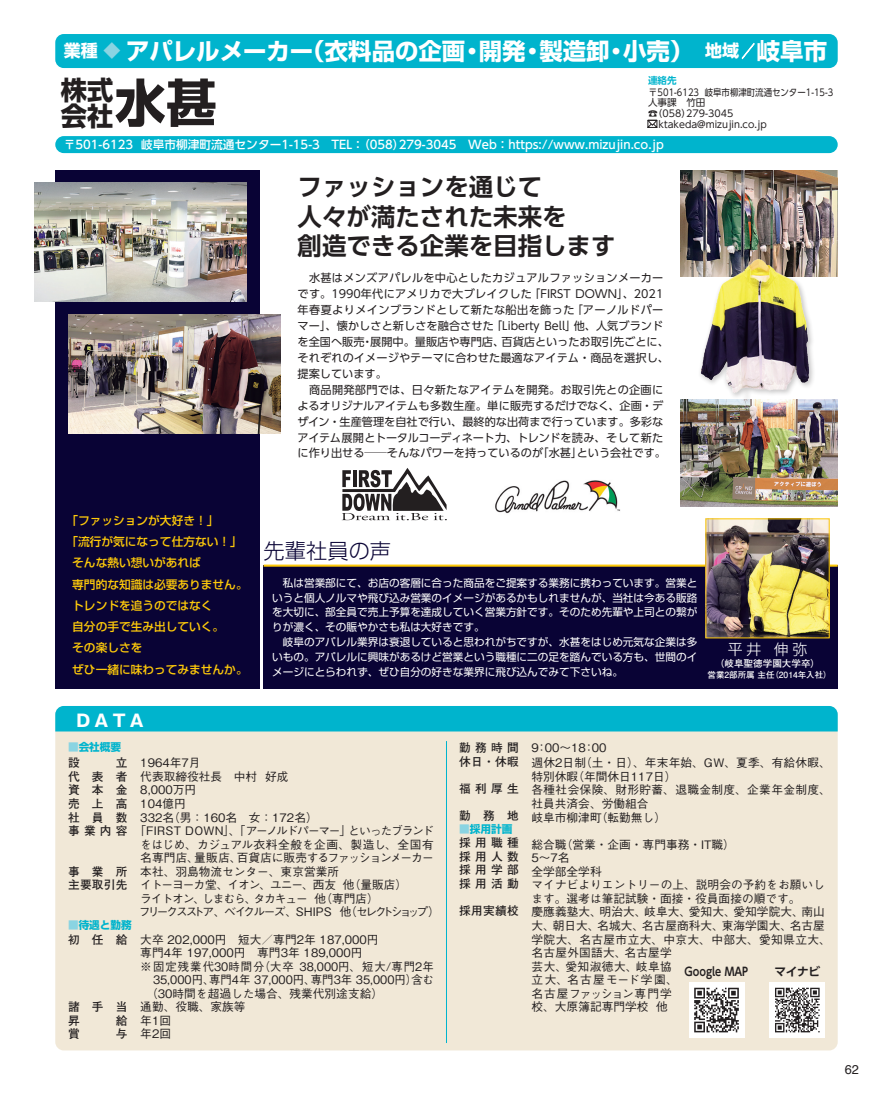
<style>
.page{position:relative;width:893px;height:1093px;background:#fff}
.page>*{position:absolute;margin:0;border:0;box-sizing:border-box;transform-origin:0 0}
.t1{font:700 26.25px/26.2px "Shin Go Pro";color:#231f20}
.t2{font:700 24.45px/29.7px "UD Shin Go Pro De";color:#231f20}
.t3{font:700 23.4px "Shin Go Pro";color:#fff}
.t4{font:300 21.3px "UD Shin Go Pro";color:#090335}
.t5{font:700 16.95px "Gothic MB101 Pro";color:#fff}
.t6{font:300 14.85px "Shin Go Pro";color:#fff}
.t7{font:12.75px "Helvetica";color:#231f20}
.t8{font:500 11.7px/13.5px "Gothic BBB Pro";color:#231f20}
.t9{font:500 11.7px "Shin Go Pro";color:#feca0a}
.t10{font:500 11.7px "UD Shin Go Pro";color:#fff}
.t11{font:700 11.7px/13.5px "Futo Go B101 Pro";letter-spacing:.365em;color:#231f20;text-align:justify}
.t12{font:500 11.7px "Gothic BBB Pro";letter-spacing:-.09em;color:#231f20}
.t13{font:500 11.7px "Gothic BBB Pro";letter-spacing:-.195em;color:#231f20}
.t14{font:500 11.7px "Gothic BBB Pro";letter-spacing:-.085em;color:#231f20}
.t15{font:500 11.7px "Gothic BBB Pro";letter-spacing:.045em;color:#231f20}
.t16{font:500 11.7px "Gothic BBB Pro";letter-spacing:-.045em;color:#231f20}
.t17{font:700 11.7px "UD Shin Go Pro De";color:#231f20;scale:.85 1}
.t18{font:700 11.7px/13.5px "Futo Go B101 Pro";letter-spacing:.025em;color:#231f20}
.t19{font:700 11.7px "UD Shin Go Pro De";color:#231f20}
.t20{font:11.1px/15.9px "UD Shin Go Pro";letter-spacing:.005em;color:#231f20}
.t21{font:10.65px/14.9px "Shin Go Pro";color:#fff}
.t22{font:700 10.65px "Shin Go Pro";color:#00b4cd}
.t23{font:9.6px "UD Shin Go Pro";color:#231f20}
.t24{font:700 9.6px "Futo Go B101 Pro";color:#fff}
.t25{font:700 9.6px "UD Shin Go Pro De";color:#00b4cd}
.t26{font:700 8.55px "Futo Go B101 Pro";color:#fff}
.s1{font-size:16.95px}
.s2{font-size:16.95px;color:#8ad4e2}
.s3{font-family:"Tokusyukigou"}
.s4{font-size:51px}
.s5{color:#8ad4e2}
</style>
<div class="page">
<div style="left:55px;top:34px;width:783px;height:34px;background:#00b4cd;border-radius:9px"></div>
<div style="left:55px;top:706px;width:783px;height:344px;background:#f1e8d7;border-radius:9px"></div>
<div style="left:55px;top:706px;width:783px;height:25px;background:#00b4cd"></div>
<div style="left:689px;top:982px;width:55px;height:55px;background:#fff"></div>
<svg style="left:694px;top:988px;width:45px;height:44px"></svg>
<div style="left:770px;top:982px;width:55px;height:55px;background:#fff"></div>
<svg style="left:775px;top:988px;width:45px;height:44px"></svg>
<hr style="left:446px;top:741px;width:1px;height:302px;background:#00b4cd">
<div style="left:55px;top:136px;width:783px;height:17px;background:#00b4cd;border-radius:9px"></div>
<svg style="left:647px;top:120px;width:11px;height:8px"></svg>
<div style="left:55px;top:170px;width:204px;height:519px;background:#090335"></div>
<img style="left:680px;top:400px;width:158px;height:106px">
<div style="left:264px;top:566px;width:574px;height:123px;background:#090335"></div>
<svg style="left:342px;top:468px;width:105px;height:52px"></svg>
<img style="left:495px;top:480px;width:125px;height:34px">
<img style="left:68px;top:315px;width:213px;height:119px">
<img style="left:34px;top:183px;width:213px;height:119px">
<hr style="left:264px;top:564px;width:574px;height:3px;background:#feca0a">
<img style="left:708px;top:521px;width:119px;height:115px">
<img style="left:680px;top:170px;width:158px;height:106px">
<div style="left:698px;top:256px;width:118px;height:148px;background:#231f20;opacity:.25"></div>
<img style="left:697px;top:256px;width:116px;height:141px">
<h3 class="t3" style="left:64px;top:32px;width:765px"><span class="s1">業種</span> <span class="s2">◆</span> アパレルメーカー（衣料品の企画・開発・製造卸・小売） <span class="s1">地域／</span>岐阜市</h3>
<p class="t25" style="left:648px;top:72px;width:30px">連絡先</p>
<p class="t23" style="left:648px;top:84px;width:187px">〒501-6123 岐阜市柳津町流通センター1-15-3</p>
<p class="t23" style="left:648px;top:95px;width:59px">人事課　竹田</p>
<p class="t23" style="left:648px;top:105px;width:87px"><span class="s3">1</span>（058）279-3045</p>
<p class="t23" style="left:658px;top:116px;width:110px">ktakeda@mizujin.co.jp</p>
<h1 class="t1" style="left:61px;top:74px;width:157px">株式<br>会社<span class="s4">水甚</span></h1>
<p class="t10" style="left:64px;top:135px;width:602px">〒501-6123 岐阜市柳津町流通センター1-15-3　TEL：（058）279-3045 Web：https://www.mizujin.co.jp</p>
<h2 class="t2" style="left:298px;top:171px;width:319px">ファッションを通じて<br>人々が満たされた未来を<br>創造できる企業を目指します</h2>
<p class="t20" style="left:298px;top:269px;width:373px">　水甚はメンズアパレルを中心としたカジュアルファッションメーカーです。1990年代にアメリカで大ブレイクした「FIRST DOWN」、2021年春夏よりメインブランドとして新たな船出を飾った「アーノルドパーマー」、懐かしさと新しさを融合させた「Liberty Bell」他、人気ブランドを全国へ販売・展開中。量販店や専門店、百貨店といったお取引先ごとに、それぞれのイメージやテーマに合わせた最適なアイテム・商品を選択し、提案しています。<br>　商品開発部門では、日々新たなアイテムを開発。お取引先との企画によるオリジナルアイテムも多数生産。単に販売するだけでなく、企画・デザイン・生産管理を自社で行い、最終的な出荷まで行っています。多彩なアイテム展開とトータルコーディネート力、トレンドを読み、そして新たに作り出せる─そんなパワーを持っているのが「水甚」という会社です。</p>
<p class="t9" style="left:66px;top:511px;width:154px">「ファッションが大好き！」</p>
<p class="t9" style="left:66px;top:532px;width:177px">「流行が気になって仕方ない！」</p>
<p class="t9" style="left:72px;top:553px;width:130px">そんな熱い想いがあれば</p>
<p class="t9" style="left:72px;top:574px;width:177px">専門的な知識は必要ありません。</p>
<p class="t9" style="left:72px;top:596px;width:142px">トレンドを追うのではなく</p>
<p class="t9" style="left:72px;top:617px;width:154px">自分の手で生み出していく。</p>
<p class="t9" style="left:72px;top:638px;width:72px">その楽しさを</p>
<p class="t9" style="left:72px;top:660px;width:177px">ぜひ一緒に味わってみませんか。</p>
<h3 class="t5" style="left:77px;top:707px;width:69px">DATA</h3>
<h3 class="t4" style="left:264px;top:533px;width:129px">先輩社員の声</h3>
<p class="t21" style="left:272px;top:574px;width:427px">　私は営業部にて、お店の客層に合った商品をご提案する業務に携わっています。営業というと個人ノルマや飛び込み営業のイメージがあるかもしれませんが、当社は今ある販路を大切に、部全員で売上予算を達成していく営業方針です。そのため先輩や上司との繋がりが濃く、その賑やかさも私は大好きです。<br>　岐阜のアパレル業界は衰退していると思われがちですが、水甚をはじめ元気な企業は多いもの。アパレルに興味があるけど営業という職種に二の足を踏んでいる方も、世間のイメージにとらわれず、ぜひ自分の好きな業界に飛び込んでみて下さいね。</p>
<p class="t6" style="left:728px;top:637px;width:81px">平井 伸弥</p>
<p class="t24" style="left:715px;top:655px;width:107px">（岐阜聖徳学園大学卒）</p>
<p class="t26" style="left:707px;top:668px;width:126px">営業2部所属 主任（2014年入社）</p>
<p class="t22" style="left:68px;top:739px;width:55px"><span class="s5">■</span>会社概要</p>
<p class="t11" style="left:68px;top:754px;width:61px;text-indent:48px">立代表者資本金売上高社員数事業内容</p>
<p class="t18" style="left:68px;top:863px;width:61px">事業所主要取引先</p>
<p class="t22" style="left:68px;top:916px;width:65px"><span class="s5">■</span>待遇と勤務</p>
<p class="t11" style="left:68px;top:931px;width:61px">初任給</p>
<p class="t11" style="left:68px;top:754px;width:13px">設</p>
<p class="t11" style="left:68px;top:998px;width:61px">諸手当昇</p>
<p class="t11" style="left:116px;top:1012px;width:13px">給</p>
<p class="t11" style="left:68px;top:1026px;width:13px">賞</p>
<p class="t11" style="left:116px;top:1026px;width:13px">与</p>
<p class="t8" style="left:140px;top:755px;width:62px">1964年7月</p>
<p class="t8" style="left:140px;top:768px;width:150px">代表取締役社長　中村 好成</p>
<p class="t8" style="left:140px;top:782px;width:57px">8,000万円</p>
<p class="t8" style="left:140px;top:795px;width:47px">104億円</p>
<p class="t8" style="left:140px;top:809px;width:179px">332名（男：160名　女：172名）</p>
<p class="t14" style="left:134px;top:821px;width:301px">「FIRST DOWN」、「アーノルドパーマー」といったブランド</p>
<p class="t8" style="left:140px;top:836px;width:295px">をはじめ、カジュアル衣料全般を企画、製造し、全国有</p>
<p class="t16" style="left:140px;top:848px;width:295px">名専門店、量販店、百貨店に販売するファッションメーカー</p>
<p class="t8" style="left:140px;top:863px;width:200px">本社、羽島物流センター、東京営業所</p>
<p class="t12" style="left:140px;top:875px;width:268px">イトーヨーカ堂、イオン、ユニー、西友 他（量販店）</p>
<p class="t12" style="left:140px;top:889px;width:240px">ライトオン、しまむら、タカキュー 他（専門店）</p>
<p class="t13" style="left:139px;top:902px;width:302px">フリークスストア、ベイクルーズ、SH I PS 他（セレクトショップ）</p>
<p class="t8" style="left:140px;top:931px;width:240px">大卒 202,000円 短大／専門2年 187,000円</p>
<p class="t8" style="left:140px;top:944px;width:224px">専門4年 197,000円 専門3年 189,000円</p>
<p class="t15" style="left:140px;top:957px;width:295px">※固定残業代30時間分（大卒 38,000円、短大/専門2年</p>
<p class="t8" style="left:153px;top:971px;width:282px">35,000円、専門4年 37,000円、専門3年 35,000円）含む</p>
<p class="t8" style="left:140px;top:985px;width:244px">　（30時間を超過した場合、残業代別途支給）</p>
<p class="t8" style="left:140px;top:998px;width:118px">通勤、役職、家族等　</p>
<p class="t8" style="left:140px;top:1012px;width:44px">年1回　</p>
<p class="t8" style="left:140px;top:1026px;width:44px">年2回　</p>
<p class="t11" style="left:459px;top:740px;width:61px">勤務時間休日・休暇</p>
<p class="t11" style="left:459px;top:780px;width:61px">福利厚生</p>
<p class="t11" style="left:459px;top:807px;width:61px">勤務地</p>
<p class="t22" style="left:459px;top:820px;width:55px"><span class="s5">■</span>採用計画</p>
<p class="t11" style="left:459px;top:834px;width:61px">採用職種採用人数採用学部採用活動</p>
<p class="t11" style="left:459px;top:902px;width:61px">採用実績校</p>
<p class="t8" style="left:532px;top:739px;width:301px;line-height:14.9px">9：00〜18：00　<br>週休2日制（土・日）、年末年始、GW、夏季、有給休暇、</p>
<p class="t8" style="left:532px;top:768px;width:301px">特別休暇（年間休日117日）　<br>各種社会保険、財形貯蓄、退職金制度、企業年金制度、社員共済会、労働組合<br>岐阜市柳津町（転勤無し）</p>
<p class="t8" style="left:532px;top:836px;width:301px">総合職（営業・企画・専門事務・IT職）<br>5〜7名　<br>全学部全学科<br>マイナビよりエントリーの上、説明会の予約をお願いします。選考は筆記試験・面接・役員面接の順です。<br>慶應義塾大、明治大、岐阜大、愛知大、愛知学院大、南山大、朝日大、名城大、名古屋商科大、東海学園大、名古屋学院大、名古屋市立大、中京大、中部大、愛知県立大、名古屋外国語大、名古屋学<br>芸大、愛知淑徳大、岐阜協<br>立大、名古屋モード学園、<br>名古屋ファッション専門学<br>校、大原簿記専門学校 他</p>
<p class="t17" style="left:685px;top:962px;width:76px">Google MAP</p>
<p class="t19" style="left:774px;top:962px;width:47px">マイナビ</p>
<p class="t7" style="left:845px;top:1060px;width:16px">62</p>
</div>
